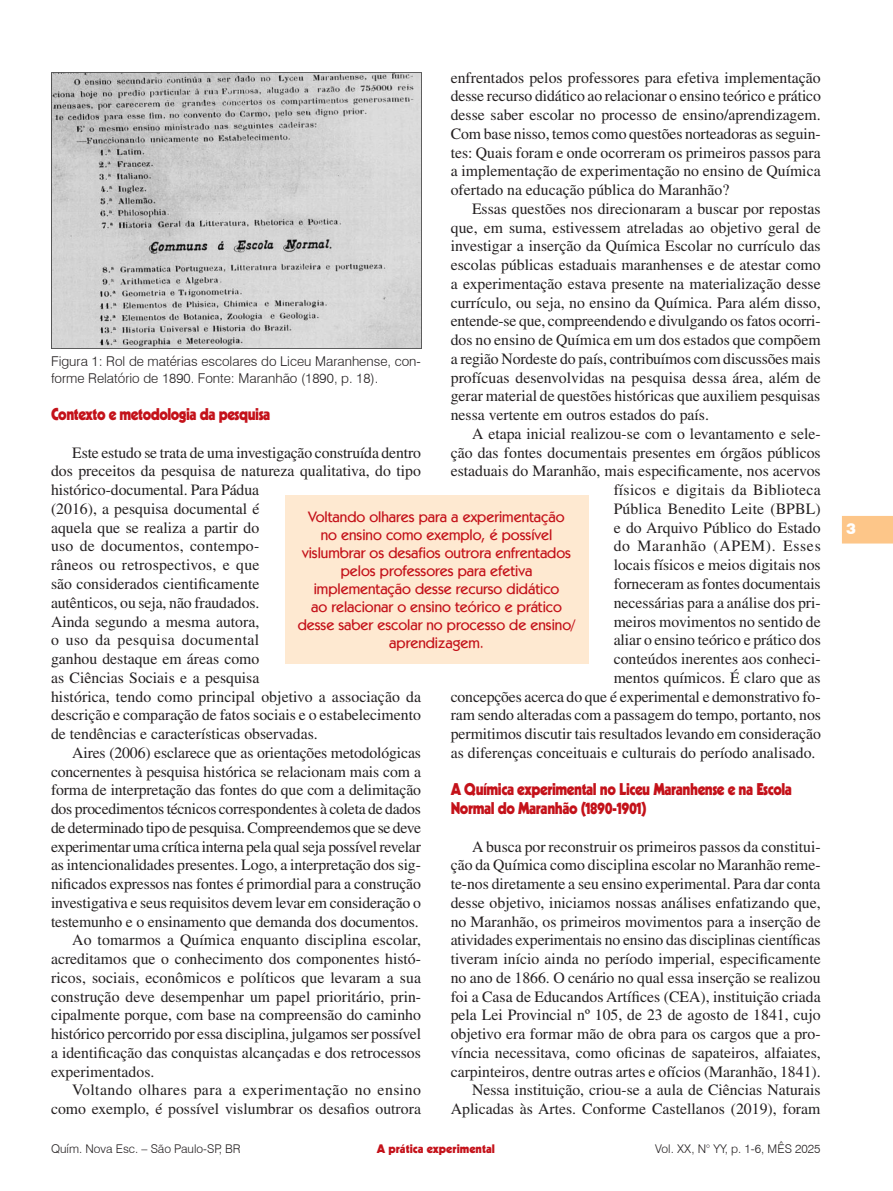
<style>
.page{position:relative;width:893px;height:1191px;background:#fff}
.page>*{position:absolute;margin:0;border:0;box-sizing:border-box;transform-origin:0 0}
.Seção{font:900 16.5px/18.8px "Kabel LT Std";letter-spacing:-.03em;color:#c4121a;scale:.9 1}
.t1{font:15.75px/18.8px "Times LT Std";color:#231f20;text-align:justify}
.t2{font:15.75px "Times LT Std";letter-spacing:.02em;color:#231f20}
.t3{font:15.75px "Times LT Std";letter-spacing:.045em;color:#231f20}
.Olho{font:500 15px/18px "Kabel IT Cby BT";color:#c4121a;text-align:center}
.t4{font:900 15px "Swiss 721 BT";color:#fff}
.Figura{font:300 13.5px/16.2px "Swiss 721 BT";color:#231f20}
.t5{font:300 12px "Swiss 721 BT";color:#231f20}
.t6{font:900 12px "Kabel LT Std";color:#c4121a}
</style>
<div class="page">
<svg style="left:842px;top:516px;width:51px;height:27px"></svg>
<div style="left:285px;top:495px;width:303px;height:169px;background:#fee9d1"></div>
<img style="left:51px;top:72px;width:370px;height:276px">
<p class="t1" style="left:451px;top:68px;width:372px">enfrentados pelos professores para efetiva implementação desse recurso didático ao relacionar o ensino teórico e prático desse saber escolar no processo de ensino/aprendizagem.<br>Com base nisso, temos como questões norteadoras as seguin&shy;tes: Quais foram e onde ocorreram os primeiros passos para a implementação de experimentação no ensino de Química ofertado na educação pública do Maranhão?</p>
<p class="t1" style="left:451px;top:199px;width:371px;text-indent:21px">Essas questões nos direcionaram a buscar por repostas que, em suma, estivessem atreladas ao objetivo geral de investigar a inserção da Química Escolar no currículo das escolas públicas estaduais maranhenses e de atestar como a experimentação estava presente na materialização desse currículo, ou seja, no ensino da Química. Para além disso, entende-se que, compreendendo e divulgando os fatos ocorri&shy;dos no ensino de Química em um dos estados que compõem a região Nordeste do país, contribuímos com discussões mais profícuas desenvolvidas na pesquisa dessa área, além de gerar material de questões históricas que auxiliem pesquisas nessa vertente em outros estados do país.</p>
<p class="t1" style="left:472px;top:424px;width:350px">A etapa inicial realizou-se com o levantamento e sele-</p>
<p class="t1" style="left:451px;top:443px;width:371px">ção das fontes documentais presentes em órgãos públicos</p>
<p class="t1" style="left:451px;top:462px;width:371px">estaduais do Maranhão, mais especificamente, nos acervos</p>
<p class="t2" style="left:614px;top:481px;width:209px">físicos e digitais da Biblioteca</p>
<p class="t1" style="left:614px;top:499px;width:209px">Pública Benedito Leite (BPBL)</p>
<p class="t1" style="left:614px;top:518px;width:208px">e do Arquivo Público do Estado</p>
<p class="t3" style="left:614px;top:537px;width:209px">do Maranhão (APEM). Esses</p>
<p class="t1" style="left:614px;top:555px;width:208px">locais físicos e meios digitais nos</p>
<p class="t1" style="left:614px;top:574px;width:208px">forneceram as fontes documentais</p>
<p class="t1" style="left:614px;top:593px;width:208px">necessárias para a análise dos pri-</p>
<p class="t1" style="left:614px;top:612px;width:209px">meiros movimentos no sentido de</p>
<p class="t1" style="left:614px;top:630px;width:209px">aliar o ensino teórico e prático dos</p>
<p class="t1" style="left:614px;top:649px;width:208px">conteúdos inerentes aos conheci-</p>
<p class="t1" style="left:614px;top:668px;width:208px">mentos químicos. É claro que as</p>
<p class="t1" style="left:451px;top:687px;width:371px">concepções acerca do que é experimental e demonstrativo fo-</p>
<p class="t1" style="left:451px;top:705px;width:372px">ram sendo alteradas com a passagem do tempo, portanto, nos</p>
<p class="t1" style="left:451px;top:724px;width:372px">permitimos discutir tais resultados levando em consideração</p>
<p class="t1" style="left:451px;top:743px;width:366px">as diferenças conceituais e culturais do período analisado.</p>
<p class="Seção" style="left:451px;top:780px;width:381px">A Química experimental no Liceu Maranhense e na Escola<br>Normal do Maranhão (1890-1901)</p>
<p class="t1" style="left:451px;top:837px;width:371px;text-indent:21px">A busca por reconstruir os primeiros passos da constitui&shy;ção da Química como disciplina escolar no Maranhão reme&shy;te-nos diretamente a seu ensino experimental. Para dar conta desse objetivo, iniciamos nossas análises enfatizando que, no Maranhão, os primeiros movimentos para a inserção de atividades experimentais no ensino das disciplinas científicas tiveram início ainda no período imperial, especificamente no ano de 1866. O cenário no qual essa inserção se realizou foi a Casa de Educandos Artífices (CEA), instituição criada pela Lei Provincial nº 105, de 23 de agosto de 1841, cujo objetivo era formar mão de obra para os cargos que a pro&shy;víncia necessitava, como oficinas de sapateiros, alfaiates, carpinteiros, dentre outras artes e ofícios (Maranhão, 1841).</p>
<p class="t1" style="left:451px;top:1080px;width:371px;text-align:right">Nessa instituição, criou-se a aula de Ciências Naturais<br>Aplicadas às Artes. Conforme Castellanos (2019), foram</p>
<p class="Figura" style="left:51px;top:353px;width:371px">Figura 1: Rol de matérias escolares do Liceu Maranhense, con&shy;forme Relatório de 1890. Fonte: Maranhão (1890, p. 18).</p>
<p class="Seção" style="left:51px;top:405px;width:245px">Contexto e metodologia da pesquisa</p>
<p class="t1" style="left:51px;top:443px;width:371px;text-align:left;text-indent:21px">Este estudo se trata de uma investigação construída dentro dos preceitos da pesquisa de natureza qualitativa, do tipo histórico-documental. Para Pádua<br>(2016), a pesquisa documental é<br>aquela que se realiza a partir do<br>uso de documentos, contempo-<br>râneos ou retrospectivos, e que<br>são considerados cientificamente<br>autênticos, ou seja, não fraudados.<br>Ainda segundo a mesma autora,<br>o uso da pesquisa documental<br>ganhou destaque em áreas como<br>as Ciências Sociais e a pesquisa<br>histórica, tendo como principal objetivo a associação da descrição e comparação de fatos sociais e o estabelecimento de tendências e características observadas.</p>
<p class="t1" style="left:51px;top:743px;width:372px;text-indent:21px">Aires (2006) esclarece que as orientações metodológicas concernentes à pesquisa histórica se relacionam mais com a forma de interpretação das fontes do que com a delimitação dos procedimentos técnicos correspondentes à coleta de dados de determinado tipo de pesquisa. Compreendemos que se deve experimentar uma crítica interna pela qual seja possível revelar as intencionalidades presentes. Logo, a interpretação dos sig&shy;nificados expressos nas fontes é primordial para a construção investigativa e seus requisitos devem levar em consideração o testemunho e o ensinamento que demanda dos documentos.</p>
<p class="t1" style="left:51px;top:930px;width:372px;text-indent:21px">Ao tomarmos a Química enquanto disciplina escolar, acreditamos que o conhecimento dos componentes histó&shy;ricos, sociais, econômicos e políticos que levaram a sua construção deve desempenhar um papel prioritário, prin&shy;cipalmente porque, com base na compreensão do caminho histórico percorrido por essa disciplina, julgamos ser possível a identificação das conquistas alcançadas e dos retrocessos experimentados.</p>
<p class="t1" style="left:51px;top:1080px;width:371px;text-align:right">Voltando olhares para a experimentação no ensino como exemplo, é possível vislumbrar os desafios outrora</p>
<p class="Olho" style="left:298px;top:508px;width:279px">Voltando olhares para a experimentação<br>no ensino como exemplo, é possível vislumbrar os desafios outrora enfrentados pelos professores para efetiva implementação desse recurso didático<br>ao relacionar o ensino teórico e prático desse saber escolar no processo de ensino/ aprendizagem.</p>
<p class="t5" style="left:51px;top:1141px;width:191px">Quím. Nova Esc. – São Paulo-SP, BR</p>
<p class="t6" style="left:377px;top:1141px;width:120px">A prática experimental</p>
<p class="t5" style="left:655px;top:1141px;width:167px">Vol. XX, N° YY, p. 1-6, MÊS 2025</p>
<p class="t4" style="left:846px;top:519px;width:11px">3</p>
</div>
